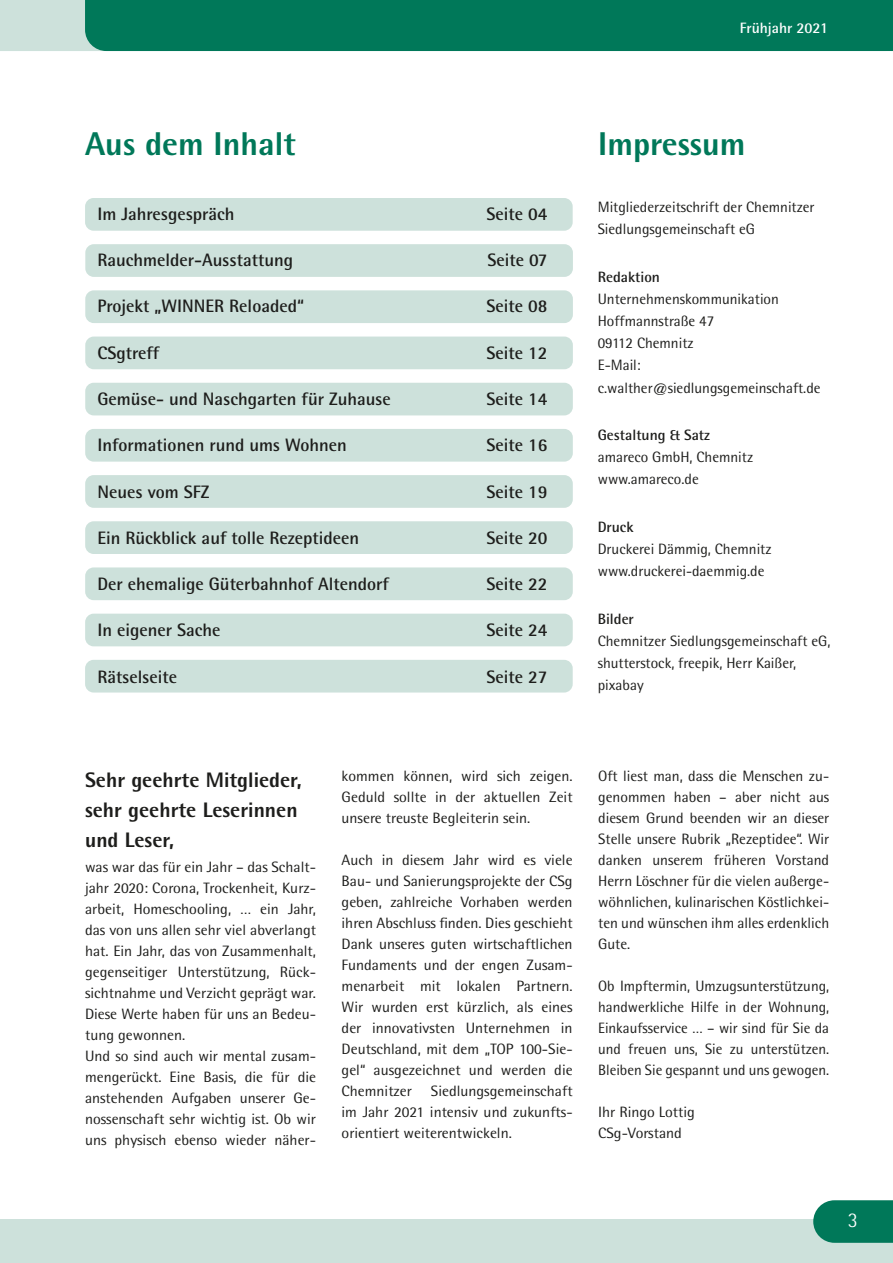
<style>
.page{position:relative;width:893px;height:1263px;background:#fff}
.page>*{position:absolute;margin:0;border:0;box-sizing:border-box;transform-origin:0 0}
.t1{font:800 33px "Rotis Semi Sans";color:#007859}
.t2{font:800 21px/30px "Rotis Semi Sans";color:#1d1d1b}
.t3{font:300 21px "Rotis Semi Sans";color:#fff}
.t4{font:700 18px "Rotis Semi Sans";color:#1d1d1b}
.t5{font:15px/21px "Rotis Semi Sans";color:#1d1d1b}
.t6{font:700 15px "Rotis Semi Sans";color:#1d1d1b}
.t7{font:700 15px "Rotis Semi Sans";color:#fff}
</style>
<div class="page">
<div style="left:85px;top:521px;width:488px;height:33px;background:#cde1db;border-radius:9px"></div>
<div style="left:85px;top:198px;width:488px;height:33px;background:#cde1db;border-radius:9px"></div>
<div style="left:85px;top:660px;width:488px;height:32px;background:#cde1db;border-radius:9px"></div>
<div style="left:85px;top:614px;width:488px;height:32px;background:#cde1db;border-radius:9px"></div>
<div style="left:85px;top:567px;width:488px;height:33px;background:#cde1db;border-radius:9px"></div>
<div style="left:85px;top:475px;width:488px;height:33px;background:#cde1db;border-radius:9px"></div>
<div style="left:85px;top:429px;width:488px;height:33px;background:#cde1db;border-radius:9px"></div>
<div style="left:85px;top:383px;width:488px;height:32px;background:#cde1db;border-radius:9px"></div>
<div style="left:85px;top:337px;width:488px;height:32px;background:#cde1db;border-radius:9px"></div>
<div style="left:85px;top:290px;width:488px;height:33px;background:#cde1db;border-radius:9px"></div>
<div style="left:85px;top:244px;width:488px;height:33px;background:#cde1db;border-radius:9px"></div>
<svg style="left:0;top:0;width:893px;height:51px;background:#138265"></svg>
<div style="left:0;top:1219px;width:893px;height:44px;background:#cde1db"></div>
<svg style="left:813px;top:1200px;width:80px;height:43px;background:#108063"></svg>
<p class="t7" style="left:740px;top:18px;width:90px">Frühjahr 2021</p>
<h1 class="t1" style="left:85px;top:123px;width:212px">Aus dem Inhalt</h1>
<p class="t4" style="left:98px;top:203px;width:139px">Im Jahresgespräch</p>
<p class="t4" style="left:486px;top:203px;width:63px">Seite 04</p>
<p class="t4" style="left:98px;top:249px;width:197px">Rauchmelder-Ausstattung</p>
<p class="t4" style="left:488px;top:249px;width:62px">Seite 07</p>
<p class="t4" style="left:98px;top:295px;width:208px">Projekt „WINNER Reloaded“</p>
<p class="t4" style="left:486px;top:295px;width:63px">Seite 08</p>
<p class="t4" style="left:98px;top:342px;width:63px">CSgtreff</p>
<p class="t4" style="left:486px;top:342px;width:63px">Seite 12</p>
<p class="t4" style="left:98px;top:388px;width:295px">Gemüse- und Naschgarten für Zuhause</p>
<p class="t4" style="left:486px;top:388px;width:63px">Seite 14</p>
<p class="t4" style="left:98px;top:434px;width:251px">Informationen rund ums Wohnen</p>
<p class="t4" style="left:486px;top:434px;width:63px">Seite 16</p>
<p class="t4" style="left:98px;top:480px;width:114px">Neues vom SFZ</p>
<p class="t4" style="left:486px;top:480px;width:63px">Seite 19</p>
<p class="t4" style="left:98px;top:527px;width:263px">Ein Rückblick auf tolle Rezeptideen</p>
<p class="t4" style="left:486px;top:527px;width:63px">Seite 20</p>
<p class="t4" style="left:98px;top:573px;width:293px">Der ehemalige Güterbahnhof Altendorf</p>
<p class="t4" style="left:486px;top:573px;width:63px">Seite 22</p>
<p class="t4" style="left:98px;top:619px;width:125px">In eigener Sache</p>
<p class="t4" style="left:486px;top:619px;width:63px">Seite 24</p>
<p class="t4" style="left:98px;top:665px;width:81px">Rätselseite</p>
<p class="t4" style="left:486px;top:665px;width:63px">Seite 27</p>
<h1 class="t1" style="left:598px;top:123px;width:149px">Impressum</h1>
<p class="t5" style="left:598px;top:196px;width:218px;line-height:22.2px">Mitgliederzeitschrift der Chemnitzer<br>Siedlungsgemeinschaft eG</p>
<p class="t6" style="left:598px;top:268px;width:64px">Redaktion</p>
<p class="t5" style="left:598px;top:288px;width:224px;line-height:22.2px">Unternehmenskommunikation<br>Hoffmannstraße 47<br>09112 Chemnitz<br>E-Mail: c.walther@siedlungsgemeinschaft.de</p>
<p class="t6" style="left:598px;top:426px;width:114px">Gestaltung &amp; Satz</p>
<p class="t5" style="left:598px;top:446px;width:157px;line-height:22.2px">amareco GmbH, Chemnitz www.amareco.de</p>
<p class="t6" style="left:598px;top:518px;width:37px">Druck</p>
<p class="t5" style="left:598px;top:538px;width:175px;line-height:22.2px">Druckerei Dämmig, Chemnitz www.druckerei-daemmig.de</p>
<p class="t6" style="left:598px;top:610px;width:38px">Bilder</p>
<p class="t5" style="left:598px;top:630px;width:234px;line-height:22.2px">Chemnitzer Siedlungsgemeinschaft eG, shutterstock, freepik, Herr Kaißer, pixabay</p>
<h2 class="t2" style="left:85px;top:764px;width:218px">Sehr geehrte Mitglieder, sehr geehrte Leserinnen und Leser,</h2>
<p class="t5" style="left:85px;top:856px;width:233px">was war das für ein Jahr – das Schalt&shy;jahr 2020: Corona, Trockenheit, Kurz&shy;arbeit, Homeschooling, … ein Jahr, das von uns allen sehr viel abverlangt hat. Ein Jahr, das von Zusammenhalt, gegenseitiger Unterstützung, Rück&shy;sichtnahme und Verzicht geprägt war.<br>Diese Werte haben für uns an Bedeu&shy;tung gewonnen.<br>Und so sind auch wir mental zusam&shy;mengerückt. Eine Basis, die für die anstehenden Aufgaben unserer Ge&shy;nossenschaft sehr wichtig ist. Ob wir uns physisch ebenso wieder näher-</p>
<p class="t5" style="left:342px;top:766px;width:233px;text-align:justify">kommen können, wird sich zeigen.<br>Geduld sollte in der aktuellen Zeit unsere treuste Begleiterin sein.</p>
<p class="t5" style="left:342px;top:850px;width:233px;text-align:justify">Auch in diesem Jahr wird es viele Bau- und Sanierungsprojekte der CSg geben, zahlreiche Vorhaben werden ihren Abschluss finden. Dies geschieht Dank unseres guten wirtschaftlichen Fundaments und der engen Zusam&shy;menarbeit mit lokalen Partnern.<br>Wir wurden erst kürzlich, als eines der innovativsten Unternehmen in Deutschland, mit dem „TOP 100-Sie&shy;gel“ ausgezeichnet und werden die Chemnitzer</p>
<p class="t5" style="left:342px;top:1081px;width:233px;text-align:justify;text-indent:89px">Siedlungsgemeinschaft im Jahr 2021 intensiv und zukunfts&shy;orientiert weiterentwickeln.</p>
<p class="t5" style="left:598px;top:766px;width:233px;text-align:justify">Oft liest man, dass die Menschen zu&shy;genommen haben – aber nicht aus diesem Grund beenden wir an dieser Stelle unsere Rubrik „Rezeptidee“. Wir danken unserem früheren Vorstand Herrn Löschner für die vielen außerge&shy;wöhnlichen, kulinarischen Köstlichkei&shy;ten und wünschen ihm alles erdenklich Gute.</p>
<p class="t5" style="left:598px;top:976px;width:233px;text-align:justify">Ob Impftermin, Umzugsunterstützung, handwerkliche Hilfe in der Wohnung, Einkaufsservice … – wir sind für Sie da und freuen uns, Sie zu unterstützen.<br>Bleiben Sie gespannt und uns gewogen.</p>
<p class="t5" style="left:598px;top:1102px;width:98px">Ihr Ringo Lottig<br>CSg-Vorstand</p>
<h2 class="t3" style="left:848px;top:1208px;width:12px">3</h2>
</div>
